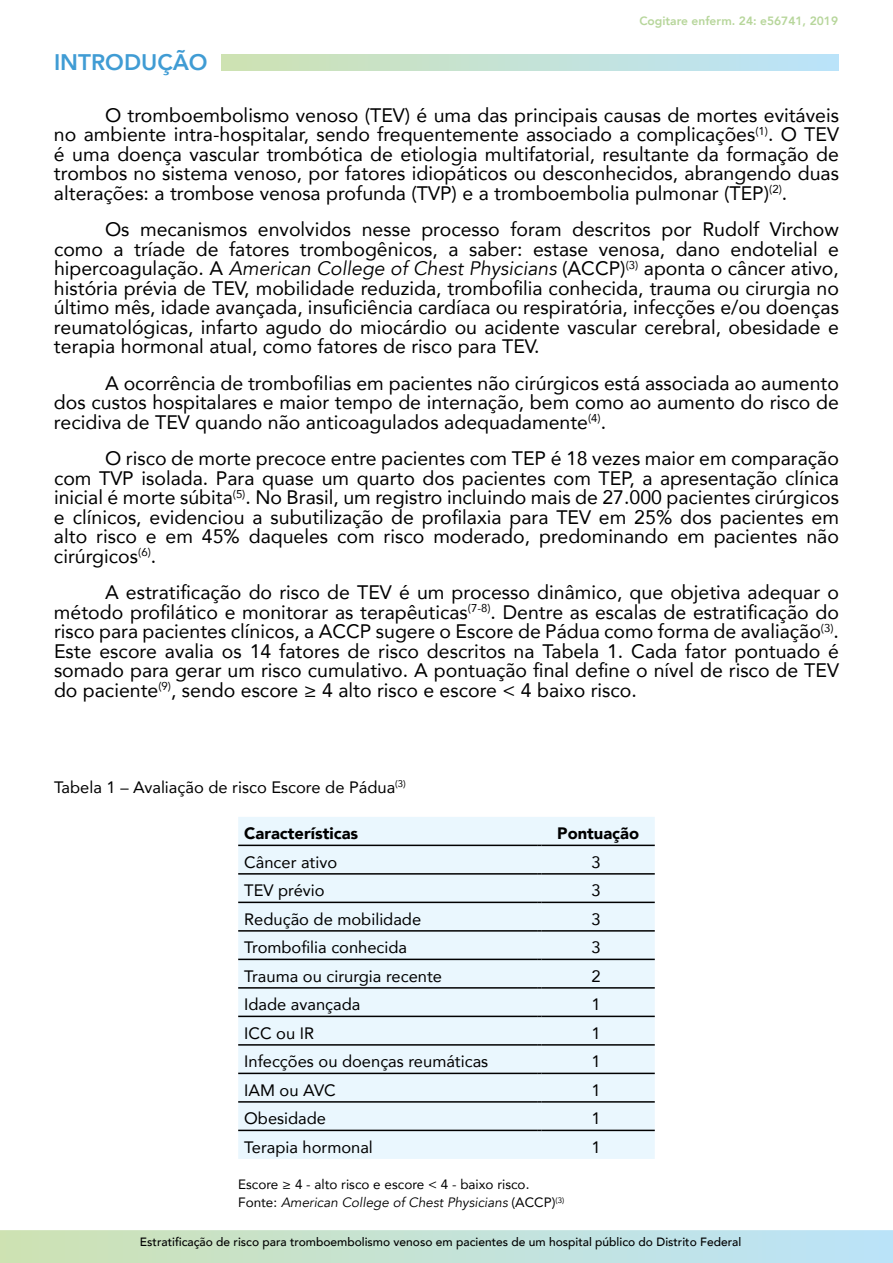
<style>
.page{position:relative;width:893px;height:1263px;background:#fff}
.page>*{position:absolute;margin:0;border:0;box-sizing:border-box;transform-origin:0 0}
.t1{font:800 22.5px "Avenir";color:#409cd4}
.t2{font:19.5px/19.5px "Avenir";color:#000;text-align:justify}
.t3{font:16.5px "Avenir";color:#000}
.t4{font:900 16.5px "Avenir";color:#000}
.t5{font:13.5px/18.8px "Avenir";color:#000}
.t6{font:500 12px "Avenir";color:#000}
.t7{font:800 12px "Avenir";color:#b7d69b}
.s1{font-style:italic}
</style>
<div class="page">
<svg style="left:0;top:1230px;width:893px;height:33px;background:#c4e2d6"></svg>
<div style="left:221px;top:54px;width:618px;height:17px;background:linear-gradient(to right,#cee2b3,#bae3fb)"></div>
<div style="left:238px;top:817px;width:417px;height:342px;background:#eaf7fe"></div>
<hr style="left:238px;top:845px;width:299px;height:1px;background:#000">
<hr style="left:542px;top:845px;width:113px;height:1px;background:#000">
<hr style="left:238px;top:873px;width:299px;height:2px;background:#000">
<hr style="left:542px;top:873px;width:113px;height:2px;background:#000">
<hr style="left:238px;top:902px;width:299px;height:1px;background:#000">
<hr style="left:542px;top:902px;width:113px;height:1px;background:#000">
<hr style="left:238px;top:930px;width:299px;height:2px;background:#000">
<hr style="left:542px;top:930px;width:113px;height:2px;background:#000">
<hr style="left:238px;top:959px;width:299px;height:1px;background:#000">
<hr style="left:542px;top:959px;width:113px;height:1px;background:#000">
<hr style="left:238px;top:987px;width:299px;height:2px;background:#000">
<hr style="left:542px;top:987px;width:113px;height:2px;background:#000">
<hr style="left:238px;top:1016px;width:299px;height:1px;background:#000">
<hr style="left:542px;top:1016px;width:113px;height:1px;background:#000">
<hr style="left:238px;top:1044px;width:299px;height:2px;background:#000">
<hr style="left:542px;top:1044px;width:113px;height:2px;background:#000">
<hr style="left:238px;top:1073px;width:299px;height:1px;background:#000">
<hr style="left:542px;top:1073px;width:113px;height:1px;background:#000">
<hr style="left:238px;top:1101px;width:299px;height:2px;background:#000">
<hr style="left:542px;top:1101px;width:113px;height:2px;background:#000">
<hr style="left:238px;top:1130px;width:299px;height:1px;background:#000">
<hr style="left:542px;top:1130px;width:113px;height:1px;background:#000">
<p class="t7" style="left:639px;top:12px;width:200px">Cogitare enferm. 24: e56741, 2019</p>
<p class="t1" style="left:54px;top:45px;width:155px">INTRODUÇÃO</p>
<p class="t2" style="left:54px;top:104px;width:786px;text-indent:51px">O tromboembolismo venoso (TEV) é uma das principais causas de mortes evitáveis no ambiente intra-hospitalar, sendo frequentemente associado a complicações<sup>(1)</sup>. O TEV é uma doença vascular trombótica de etiologia multifatorial, resultante da formação de trombos no sistema venoso, por fatores idiopáticos ou desconhecidos, abrangendo duas alterações: a trombose venosa profunda (TVP) e a tromboembolia pulmonar (TEP)<sup>(2)</sup>.</p>
<p class="t2" style="left:54px;top:219px;width:786px;text-indent:51px">Os mecanismos envolvidos nesse processo foram descritos por Rudolf Virchow como a tríade de fatores trombogênicos, a saber: estase venosa, dano endotelial e hipercoagulação. A <span class="s1">American College of Chest Physicians</span> (ACCP)<sup>(3)</sup> aponta o câncer ativo, história prévia de TEV, mobilidade reduzida, trombofilia conhecida, trauma ou cirurgia no último mês, idade avançada, insuficiência cardíaca ou respiratória, infecções e/ou doenças reumatológicas, infarto agudo do miocárdio ou acidente vascular cerebral, obesidade e terapia hormonal atual, como fatores de risco para TEV.</p>
<p class="t2" style="left:54px;top:372px;width:786px;text-indent:51px">A ocorrência de trombofilias em pacientes não cirúrgicos está associada ao aumento dos custos hospitalares e maior tempo de internação, bem como ao aumento do risco de recidiva de TEV quando não anticoagulados adequadamente<sup>(4)</sup>.</p>
<p class="t2" style="left:54px;top:448px;width:786px;text-indent:51px">O risco de morte precoce entre pacientes com TEP é 18 vezes maior em comparação com TVP isolada. Para quase um quarto dos pacientes com TEP, a apresentação clínica inicial é morte súbita<sup>(5)</sup>. No Brasil, um registro incluindo mais de 27.000 pacientes cirúrgicos e clínicos, evidenciou a subutilização de profilaxia para TEV em 25% dos pacientes em alto risco e em 45% daqueles com risco moderado, predominando em pacientes não cirúrgicos<sup>(6)</sup>.</p>
<p class="t2" style="left:54px;top:582px;width:786px;text-indent:51px">A estratificação do risco de TEV é um processo dinâmico, que objetiva adequar o método profilático e monitorar as terapêuticas<sup>(7-8)</sup>. Dentre as escalas de estratificação do risco para pacientes clínicos, a ACCP sugere o Escore de Pádua como forma de avaliação<sup>(3)</sup>.<br>Este escore avalia os 14 fatores de risco descritos na Tabela 1. Cada fator pontuado é somado para gerar um risco cumulativo. A pontuação final define o nível de risco de TEV do paciente<sup>(9)</sup>, sendo escore ≥ 4 alto risco e escore &lt; 4 baixo risco.</p>
<p class="t3" style="left:54px;top:774px;width:353px">Tabela 1 – Avaliação de risco Escore de Pádua<sup>(3)</sup></p>
<p class="t4" style="left:244px;top:819px;width:115px">Características</p>
<p class="t4" style="left:557px;top:819px;width:83px">Pontuação</p>
<p class="t3" style="left:244px;top:849px;width:94px">Câncer ativo</p>
<p class="t3" style="left:591px;top:849px;width:11px">3</p>
<p class="t3" style="left:244px;top:877px;width:82px">TEV prévio</p>
<p class="t3" style="left:591px;top:877px;width:11px">3</p>
<p class="t3" style="left:244px;top:906px;width:178px">Redução de mobilidade</p>
<p class="t3" style="left:591px;top:906px;width:11px">3</p>
<p class="t3" style="left:244px;top:934px;width:164px">Trombofilia conhecida</p>
<p class="t3" style="left:591px;top:934px;width:11px">3</p>
<p class="t3" style="left:244px;top:963px;width:199px">Trauma ou cirurgia recente</p>
<p class="t3" style="left:591px;top:963px;width:11px">2</p>
<p class="t3" style="left:244px;top:991px;width:118px">Idade avançada</p>
<p class="t3" style="left:591px;top:991px;width:11px">1</p>
<p class="t3" style="left:244px;top:1020px;width:72px">ICC ou IR</p>
<p class="t3" style="left:591px;top:1020px;width:11px">1</p>
<p class="t3" style="left:244px;top:1048px;width:246px">Infecções ou doenças reumáticas</p>
<p class="t3" style="left:591px;top:1048px;width:11px">1</p>
<p class="t3" style="left:244px;top:1077px;width:93px">IAM ou AVC</p>
<p class="t3" style="left:591px;top:1077px;width:11px">1</p>
<p class="t3" style="left:244px;top:1105px;width:83px">Obesidade</p>
<p class="t3" style="left:591px;top:1105px;width:11px">1</p>
<p class="t3" style="left:244px;top:1134px;width:130px">Terapia hormonal</p>
<p class="t3" style="left:591px;top:1134px;width:11px">1</p>
<p class="t5" style="left:238px;top:1174px;width:328px">Escore ≥ 4 - alto risco e escore &lt; 4 - baixo risco.<br>Fonte: <span class="s1">American College of Chest Physicians</span> (ACCP)<sup>(3)</sup></p>
<p class="t6" style="left:140px;top:1232px;width:603px">Estratificação de risco para tromboembolismo venoso em pacientes de um hospital público do Distrito Federal</p>
</div>
